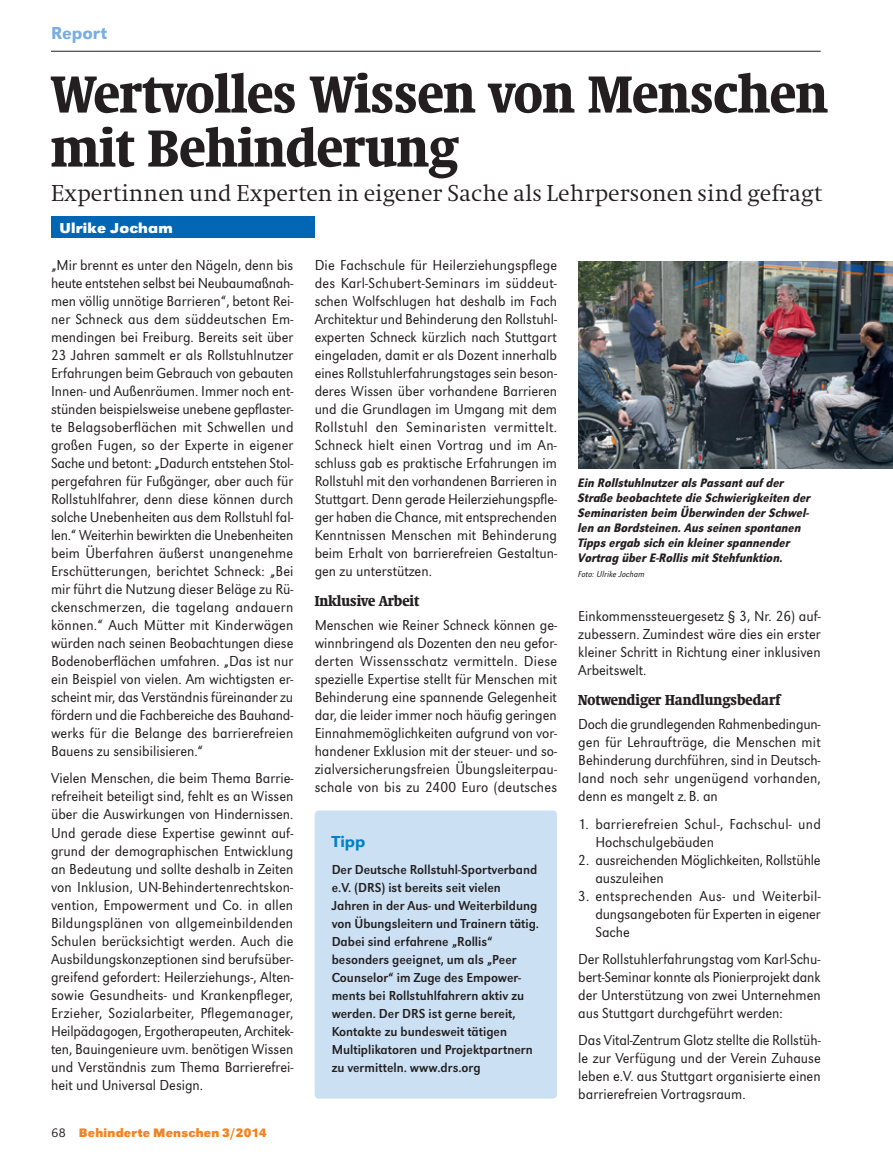
<style>
.page{position:relative;width:893px;height:1170px;background:#fff}
.page>*{position:absolute;margin:0;border:0;box-sizing:border-box;transform-origin:0 0}
.t1{font:700 condensed 54px/54px "Swift";color:#231f20}
.t2{font:300 24px "Swift";color:#231f20}
.t3{font:500 18px "URW Grotesk T";color:#79aede}
.t4{font:500 expanded 16.5px "URW Grotesk T";color:#0080c5}
.t5{font:15px/18px "URW Grotesk T Ligh Narr";color:#231f20;text-align:justify}
.t6{font:700 condensed 15px "Swift";color:#231f20}
.t7{font:700 expanded 15px "URW Grotesk T";letter-spacing:.01em;color:#fff}
.t8{font:13.5px/18px "URW Grotesk T Regu Narr";color:#231f20}
.t9{font:12.75px/15px "URW Grotesk T Medi Extr Narr Obli";color:#231f20}
.t10{font:700 12.75px "URW Grotesk T";letter-spacing:.015em;color:#f58220}
.t11{font:9px "URW Grotesk T Ligh Extr Narr Obli";letter-spacing:.01em;color:#231f20}
.s1{font-family:"URW Grotesk T Ligh Extr Wide";font-weight:400;color:#231f20}
</style>
<div class="page">
<hr style="left:51px;top:51px;width:770px;height:1px;background:#231f20">
<div style="left:51px;top:216px;width:264px;height:21px;background:#0166b3"></div>
<div style="left:315px;top:810px;width:242px;height:288px;background:#cbe0f3;border-radius:4px"></div>
<img style="left:578px;top:261px;width:314px;height:207px">
<p class="t3" style="left:51px;top:23px;width:58px">Report</p>
<h1 class="t1" style="left:51px;top:68px;width:778px">Wertvolles Wissen von Menschen mit Behinderung</h1>
<h2 class="t2" style="left:51px;top:180px;width:773px">Expertinnen und Experten in eigener Sache als Lehrpersonen sind gefragt</h2>
<p class="t7" style="left:60px;top:219px;width:115px">Ulrike Jocham</p>
<p class="t5" style="left:51px;top:256px;width:244px">„Mir brennt es unter den Nägeln, denn bis heute entstehen selbst bei Neubaumaßnah&shy;men völlig unnötige Barrieren“, betont Rei&shy;ner Schneck aus dem süddeutschen Em&shy;mendingen bei Freiburg. Bereits seit über 23 Jahren sammelt er als Rollstuhlnutzer Erfahrungen beim Gebrauch von gebauten Innen- und Außenräumen. Immer noch ent&shy;stünden beispielsweise unebene gepflaster&shy;te Belagsoberflächen mit Schwellen und großen Fugen, so der Experte in eigener Sache und betont: „Dadurch entstehen Stol&shy;pergefahren für Fußgänger, aber auch für Rollstuhlfahrer, denn diese können durch solche Unebenheiten aus dem Rollstuhl fal&shy;len.“ Weiterhin bewirkten die Unebenheiten beim Überfahren äußerst unangenehme Erschütterungen, berichtet Schneck: „Bei mir führt die Nutzung dieser Beläge zu Rü&shy;ckenschmerzen, die tagelang andauern können.“ Auch Mütter mit Kinderwägen würden nach seinen Beobachtungen diese Bodenoberflächen umfahren. „Das ist nur ein Beispiel von vielen. Am wichtigsten er&shy;scheint mir, das Verständnis füreinander zu fördern und die Fachbereiche des Bauhand&shy;werks für die Belange des barrierefreien Bauens zu sensibilisieren.“</p>
<p class="t5" style="left:51px;top:769px;width:244px">Vielen Menschen, die beim Thema Barrie&shy;refreiheit beteiligt sind, fehlt es an Wissen über die Auswirkungen von Hindernissen.<br>Und gerade diese Expertise gewinnt auf&shy;grund der demographischen Entwicklung an Bedeutung und sollte deshalb in Zeiten von Inklusion, UN-Behindertenrechtskon&shy;vention, Empowerment und Co. in allen Bildungsplänen von allgemeinbildenden Schulen berücksichtigt werden. Auch die Ausbildungskonzeptionen sind berufsüber&shy;greifend gefordert: Heilerziehungs-, Alten&shy;sowie Gesundheits- und Krankenpfleger, Erzieher, Sozialarbeiter, Pflegemanager, Heilpädagogen, Ergotherapeuten, Architek&shy;ten, Bauingenieure uvm. benötigen Wissen und Verständnis zum Thema Barrierefrei&shy;heit und Universal Design.</p>
<p class="t10" style="left:51px;top:1125px;width:217px"><span class="s1">68</span> Behinderte Menschen 3/2014</p>
<p class="t5" style="left:315px;top:256px;width:244px">Die Fachschule für Heilerziehungspflege des Karl-Schubert-Seminars im süddeut&shy;schen Wolfschlugen hat deshalb im Fach Architektur und Behinderung den Rollstuhl&shy;experten Schneck kürzlich nach Stuttgart eingeladen, damit er als Dozent innerhalb eines Rollstuhlerfahrungstages sein beson&shy;deres Wissen über vorhandene Barrieren und die Grundlagen im Umgang mit dem Rollstuhl den Seminaristen vermittelt.<br>Schneck hielt einen Vortrag und im An&shy;schluss gab es praktische Erfahrungen im Rollstuhl mit den vorhandenen Barrieren in Stuttgart. Denn gerade Heilerziehungspfle&shy;ger haben die Chance, mit entsprechenden Kenntnissen Menschen mit Behinderung beim Erhalt von barrierefreien Gestaltun&shy;gen zu unterstützen.</p>
<p class="t6" style="left:315px;top:592px;width:106px">Inklusive Arbeit</p>
<p class="t5" style="left:315px;top:616px;width:244px">Menschen wie Reiner Schneck können ge&shy;winnbringend als Dozenten den neu gefor&shy;derten Wissensschatz vermitteln. Diese spezielle Expertise stellt für Menschen mit Behinderung eine spannende Gelegenheit dar, die leider immer noch häufig geringen Einnahmemöglichkeiten aufgrund von vor&shy;handener Exklusion mit der steuer- und so&shy;zialversicherungsfreien Übungsleiterpau&shy;schale von bis zu 2400 Euro (deutsches</p>
<p class="t4" style="left:332px;top:831px;width:35px">Tipp</p>
<p class="t8" style="left:332px;top:859px;width:209px">Der Deutsche Rollstuhl-Sportverband e.V. (DRS) ist bereits seit vielen Jahren in der Aus- und Weiterbildung von Übungsleitern und Trainern tätig.<br>Dabei sind erfahrene „Rollis“ besonders geeignet, um als „Peer Counselor“ im Zuge des Empower&shy;ments bei Rollstuhlfahrern aktiv zu werden. Der DRS ist gerne bereit, Kontakte zu bundesweit tätigen Multiplikatoren und Projektpartnern zu vermitteln. www.drs.org</p>
<p class="t9" style="left:578px;top:475px;width:234px">Ein Rollstuhlnutzer als Passant auf der Straße beobachtete die Schwierigkeiten der Seminaristen beim Überwinden der Schwel&shy;len an Bordsteinen. Aus seinen spontanen Tipps ergab sich ein kleiner spannender Vortrag über E-Rollis mit Stehfunktion.</p>
<p class="t11" style="left:578px;top:569px;width:68px">Foto: Ulrike Jocham</p>
<p class="t5" style="left:578px;top:607px;width:244px">Einkommenssteuergesetz § 3, Nr. 26) auf&shy;zubessern. Zumindest wäre dies ein erster kleiner Schritt in Richtung einer inklusiven Arbeitswelt.</p>
<p class="t6" style="left:578px;top:691px;width:204px">Notwendiger Handlungsbedarf</p>
<p class="t5" style="left:578px;top:715px;width:244px">Doch die grundlegenden Rahmenbedingun&shy;gen für Lehraufträge, die Menschen mit Behinderung durchführen, sind in Deutsch&shy;land noch sehr ungenügend vorhanden, denn es mangelt z.B. an</p>
<p class="t5" style="left:595px;top:814px;width:227px;text-indent:-17px">1. barrierefreien Schul-, Fachschul- und<br>Hochschulgebäuden</p>
<p class="t5" style="left:595px;top:850px;width:227px;text-indent:-17px">2. ausreichenden Möglichkeiten, Rollstühle auszuleihen</p>
<p class="t5" style="left:595px;top:886px;width:227px;text-indent:-17px">3. entsprechenden Aus- und Weiterbil&shy;dungsangeboten für Experten in eigener Sache</p>
<p class="t5" style="left:578px;top:949px;width:244px">Der Rollstuhlerfahrungstag vom Karl-Schu&shy;bert-Seminar konnte als Pionierprojekt dank der Unterstützung von zwei Unternehmen aus Stuttgart durchgeführt werden:</p>
<p class="t5" style="left:578px;top:1030px;width:244px">Das Vital-Zentrum Glotz stellte die Rollstüh&shy;le zur Verfügung und der Verein Zuhause leben e.V. aus Stuttgart organisierte einen barrierefreien Vortragsraum.</p>
</div>
